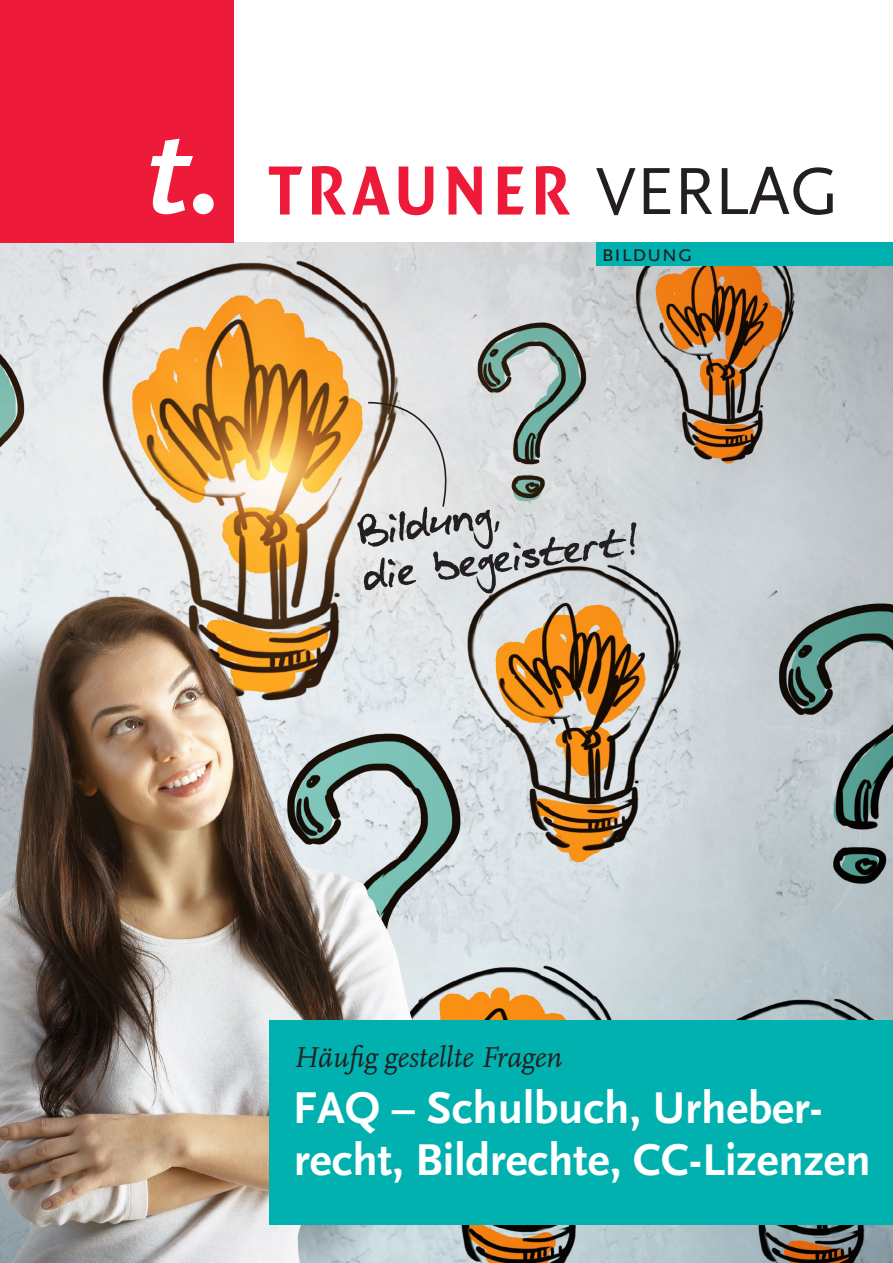
<style>
.page{position:relative;width:893px;height:1263px;background:#fff}
.page>*{position:absolute;margin:0;border:0;box-sizing:border-box;transform-origin:0 0}
.t1{font:700 46.5px/52.5px "Scala Sans";color:#fff}
.t2{font:italic 30px "Scala";color:#231f20}
.t3{font:24.3px "Scala Sans Caps";color:#231f20}
</style>
<div class="page">
<img style="left:0;top:242px;width:893px;height:1021px">
<div style="left:270px;top:1020px;width:623px;height:205px;background:#00b1b0"></div>
<div style="left:596px;top:242px;width:297px;height:24px;background:#00b1b0"></div>
<svg style="left:269px;top:166px;width:33px;height:49px"></svg>
<svg style="left:312px;top:166px;width:34px;height:49px"></svg>
<svg style="left:536px;top:166px;width:34px;height:49px"></svg>
<svg style="left:352px;top:166px;width:38px;height:49px"></svg>
<svg style="left:399px;top:166px;width:34px;height:49px"></svg>
<svg style="left:446px;top:166px;width:36px;height:49px"></svg>
<svg style="left:498px;top:166px;width:26px;height:49px"></svg>
<svg style="left:596px;top:167px;width:237px;height:48px"></svg>
<div style="left:0;top:0;width:234px;height:242px;background:#ed1a3a"></div>
<svg style="left:151px;top:139px;width:42px;height:75px"></svg>
<div style="left:193px;top:194px;width:21px;height:20px;background:#fff;border-radius:50%"></div>
<svg style="left:357px;top:401px;width:279px;height:192px;background:#c0c2c2"></svg>
<p class="t3" style="left:602px;top:240px;width:93px">bildung</p>
<p class="t2" style="left:293px;top:1042px;width:270px">Häufig gestellte Fragen</p>
<p class="t1" style="left:293px;top:1083px;width:579px">FAQ – Schulbuch, Urheber&shy;recht, Bildrechte, CC-Lizenzen</p>
</div>
